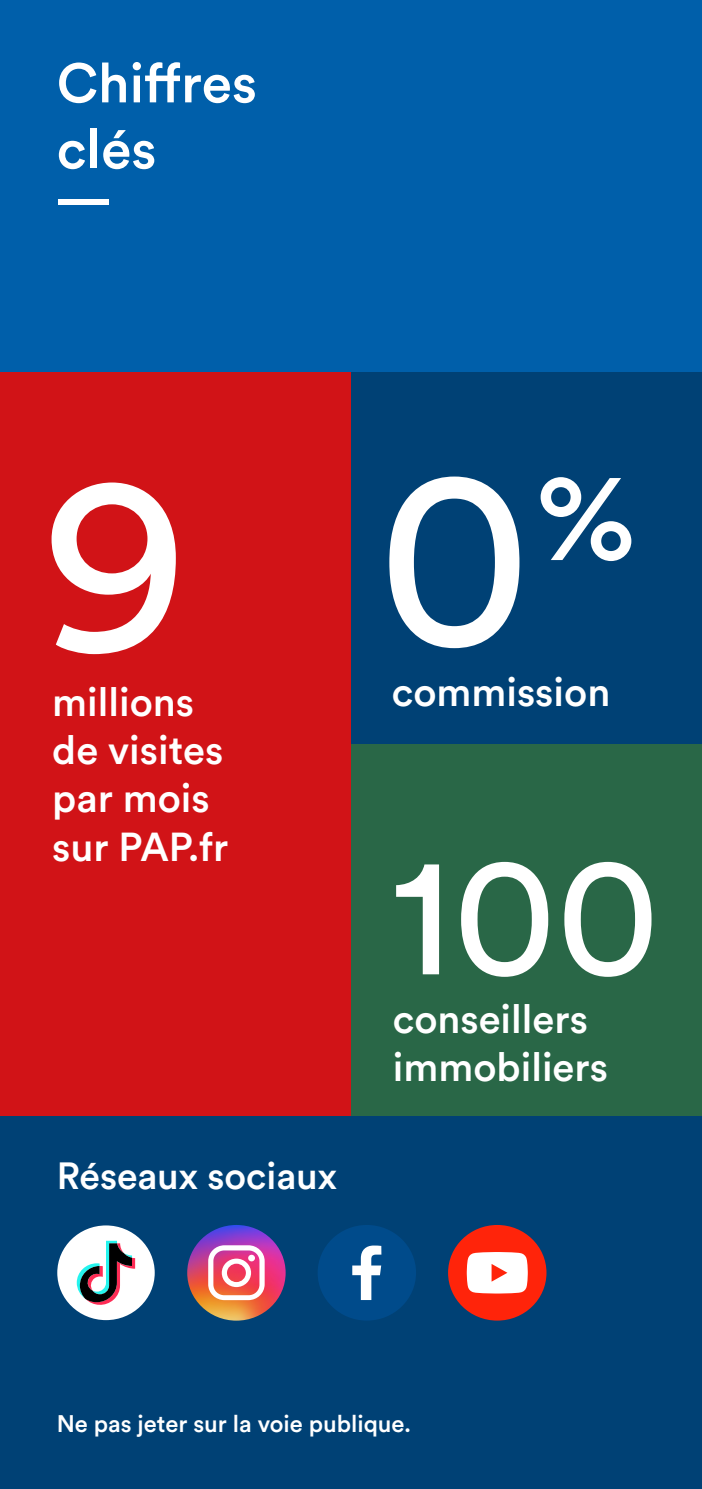
<style>
.page{position:relative;width:702px;height:1489px;background:#fff}
.page>*{position:absolute;margin:0;border:0;box-sizing:border-box;transform-origin:0 0}
.t1{font:253px "Circular Std";color:#fff}
.t2{font:169.5px "Circular Std";color:#fff}
.t3{font:126.5px "Circular Std";color:#fff}
.t4{font:500 55px/66px "Circular Std";color:#fff}
.t5{font:500 55px "Circular Std";color:#fff;scale:1.8 1}
.t6{font:500 40px/48px "Circular Std";color:#fff}
.t7{font:500 37.5px "Circular Std";color:#fff}
.t8{font:500 23.75px "Circular Std";color:#fff}
</style>
<div class="page">
<div style="left:0;top:0;width:702px;height:372px;background:#005faa"></div>
<div style="left:351px;top:372px;width:351px;height:372px;background:#004175"></div>
<div style="left:351px;top:744px;width:350px;height:372px;background:#296747"></div>
<div style="left:0;top:372px;width:351px;height:744px;background:#d11317"></div>
<div style="left:0;top:1116px;width:702px;height:372px;background:#004175"></div>
<img style="left:187px;top:1225px;width:98px;height:95px">
<div style="left:248px;top:1254px;width:7px;height:7px;background:#fff;border-radius:50%"></div>
<div style="left:317px;top:1224px;width:99px;height:96px;background:#004b8b;border-radius:50%"></div>
<svg style="left:352px;top:1245px;width:29px;height:54px"></svg>
<div style="left:448px;top:1224px;width:98px;height:96px;background:#ff240a;border-radius:50%"></div>
<svg style="left:466px;top:1252px;width:61px;height:41px;background:#ffe5e2"></svg>
<div style="left:57px;top:1225px;width:98px;height:94px;background:#fff;border-radius:50%"></div>
<svg style="left:77px;top:1240px;width:58px;height:65px"></svg>
<h3 class="t4" style="left:57px;top:49px;width:202px">Chiffres clés</h3>
<h3 class="t5" style="left:57px;top:145px;width:31px">_</h3>
<h1 class="t1" style="left:376px;top:402px;width:157px">0</h1>
<h3 class="t3" style="left:533px;top:439px;width:105px">%</h3>
<h1 class="t1" style="left:41px;top:408px;width:148px">9</h1>
<p class="t6" style="left:52px;top:677px;width:143px">millions</p>
<p class="t6" style="left:392px;top:667px;width:220px">commission</p>
<p class="t6" style="left:52px;top:725px;width:178px">de visites par mois sur PAP.fr</p>
<h2 class="t2" style="left:392px;top:811px;width:269px">100</h2>
<p class="t6" style="left:393px;top:993px;width:217px">conseillers immobiliers</p>
<p class="t7" style="left:57px;top:1151px;width:282px">Réseaux sociaux</p>
<p class="t8" style="left:57px;top:1408px;width:356px">Ne pas jeter sur la voie publique.</p>
</div>
